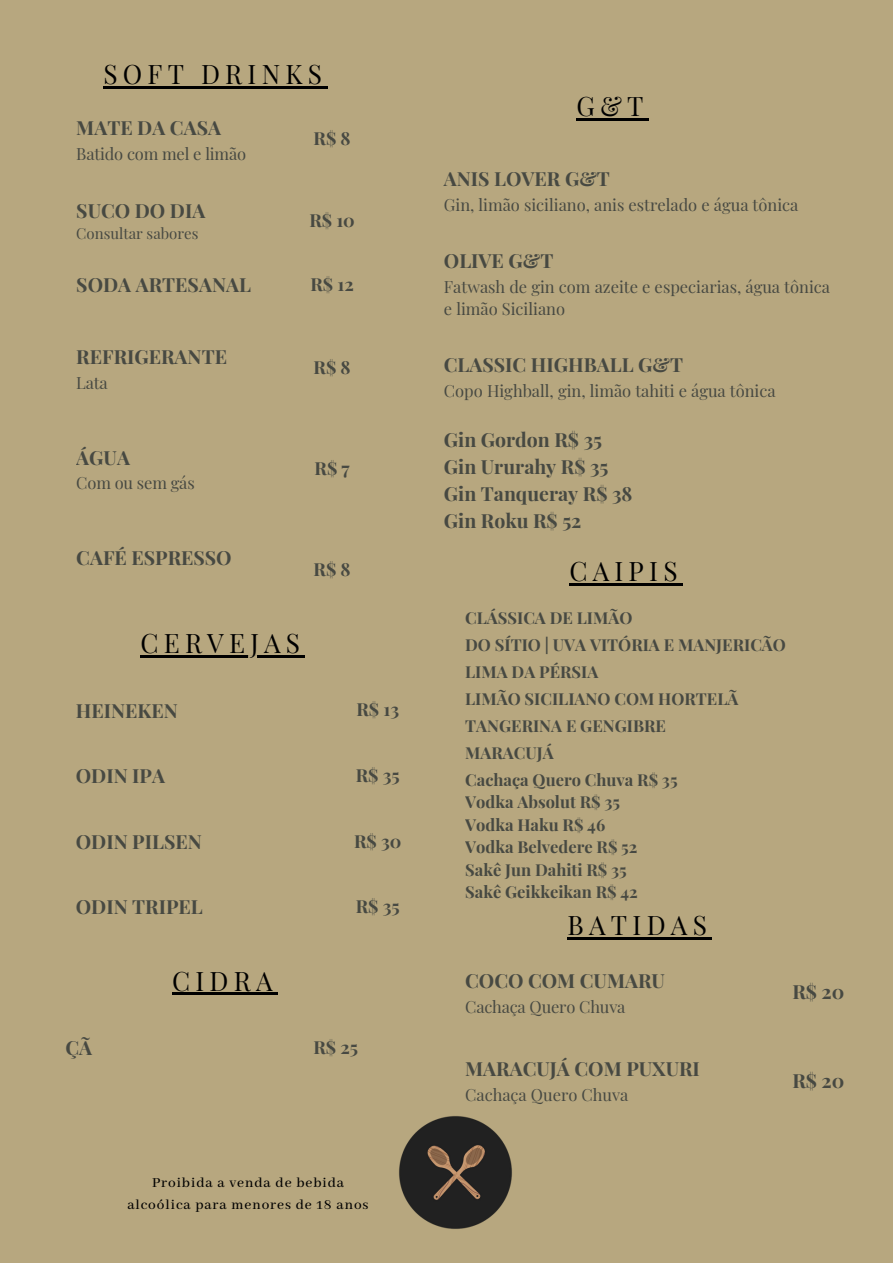
<style>
.page{position:relative;width:893px;height:1264px;background:#fff}
.page>*{position:absolute;margin:0;border:0;box-sizing:border-box;transform-origin:0 0}
.t1{font:26.25px "Playfair Display";letter-spacing:.2em;color:#000}
.t2{font:700 19.5px "Playfair Display";color:#474942}
.t3{font:700 18px "Playfair Display";color:#474942}
.t4{font:700 16.5px "Playfair Display";color:#474942}
.t5{font:16.5px/22.5px "Playfair Display";color:#474942}
.t6{font:500 15.3px/21.3px "Abhaya Libre";letter-spacing:.06em;color:#000;text-align:center}
.t7{font:15px "Playfair Display";color:#474942}
</style>
<div class="page">
<div style="left:0;top:0;width:892px;height:1262px;background:#b7a77f"></div>
<hr style="left:569px;top:583px;width:113px;height:2px;background:#000">
<hr style="left:576px;top:118px;width:72px;height:2px;background:#000">
<hr style="left:567px;top:937px;width:145px;height:3px;background:#000">
<hr style="left:103px;top:86px;width:224px;height:3px;background:#000">
<hr style="left:140px;top:655px;width:165px;height:3px;background:#000">
<img style="left:399px;top:1116px;width:113px;height:113px">
<hr style="left:172px;top:992px;width:106px;height:3px;background:#000">
<p class="t1" style="left:103px;top:56px;width:220px">SOFT DRINKS</p>
<p class="t2" style="left:76px;top:114px;width:146px">MATE DA CASA</p>
<p class="t5" style="left:76px;top:142px;width:171px">Batido com mel e limão</p>
<p class="t3" style="left:313px;top:126px;width:39px">R$ 8</p>
<p class="t2" style="left:76px;top:197px;width:131px">SUCO DO DIA</p>
<p class="t7" style="left:76px;top:223px;width:124px">Consultar sabores</p>
<p class="t3" style="left:309px;top:208px;width:47px">R$ 10</p>
<p class="t2" style="left:76px;top:271px;width:176px">SODA ARTESANAL</p>
<p class="t3" style="left:310px;top:271px;width:45px">R$ 12</p>
<p class="t2" style="left:76px;top:343px;width:152px">REFRIGERANTE</p>
<p class="t5" style="left:76px;top:370px;width:33px">Lata</p>
<p class="t3" style="left:313px;top:354px;width:39px">R$ 8</p>
<p class="t2" style="left:76px;top:443px;width:55px">ÁGUA</p>
<p class="t5" style="left:76px;top:471px;width:120px">Com ou sem gás</p>
<p class="t2" style="left:76px;top:544px;width:157px">CAFÉ ESPRESSO</p>
<p class="t3" style="left:314px;top:455px;width:37px">R$ 7</p>
<p class="t3" style="left:313px;top:556px;width:39px">R$ 8</p>
<p class="t1" style="left:140px;top:625px;width:161px">CERVEJAS</p>
<p class="t2" style="left:76px;top:696px;width:103px">HEINEKEN</p>
<p class="t3" style="left:356px;top:697px;width:44px">R$ 13</p>
<p class="t2" style="left:76px;top:762px;width:91px">ODIN IPA</p>
<p class="t3" style="left:356px;top:762px;width:45px">R$ 35</p>
<p class="t2" style="left:76px;top:827px;width:127px">ODIN PILSEN</p>
<p class="t3" style="left:354px;top:828px;width:49px">R$ 30</p>
<p class="t2" style="left:76px;top:893px;width:129px">ODIN TRIPEL</p>
<p class="t3" style="left:356px;top:893px;width:45px">R$ 35</p>
<p class="t1" style="left:172px;top:962px;width:102px">CIDRA</p>
<p class="t2" style="left:65px;top:1034px;width:28px">ÇÃ</p>
<p class="t3" style="left:313px;top:1034px;width:46px">R$ 25</p>
<p class="t6" style="left:127px;top:1172px;width:243px">Proibida a venda de bebida alcoólica para menores de 18 anos</p>
<p class="t1" style="left:576px;top:87px;width:69px">G&amp;T</p>
<p class="t2" style="left:444px;top:165px;width:167px">ANIS LOVER G&amp;T</p>
<p class="t5" style="left:444px;top:193px;width:356px">Gin, limão siciliano, anis estrelado e água tônica</p>
<p class="t2" style="left:444px;top:247px;width:111px">OLIVE G&amp;T</p>
<p class="t5" style="left:444px;top:274px;width:387px">Fatwash de gin com azeite e especiarias, água tônica e limão Siciliano</p>
<p class="t2" style="left:444px;top:351px;width:241px">CLASSIC HIGHBALL G&amp;T</p>
<p class="t5" style="left:444px;top:378px;width:333px">Copo Highball, gin, limão tahiti e água tônica</p>
<p class="t2" style="left:444px;top:426px;width:160px">Gin Gordon R$ 35</p>
<p class="t2" style="left:444px;top:453px;width:166px">Gin Ururahy R$ 35</p>
<p class="t2" style="left:444px;top:480px;width:190px">Gin Tanqueray R$ 38</p>
<p class="t2" style="left:444px;top:507px;width:139px">Gin Roku R$ 52</p>
<p class="t1" style="left:569px;top:552px;width:110px">CAIPIS</p>
<p class="t4" style="left:465px;top:605px;width:169px">CLÁSSICA DE LIMÃO</p>
<p class="t4" style="left:465px;top:632px;width:322px">DO SÍTIO | UVA VITÓRIA E MANJERICÃO</p>
<p class="t4" style="left:465px;top:659px;width:135px">LIMA DA PÉRSIA</p>
<p class="t4" style="left:465px;top:686px;width:275px">LIMÃO SICILIANO COM HORTELÃ</p>
<p class="t4" style="left:465px;top:713px;width:202px">TANGERINA E GENGIBRE</p>
<p class="t4" style="left:465px;top:740px;width:90px">MARACUJÁ</p>
<p class="t4" style="left:465px;top:767px;width:214px">Cachaça Quero Chuva R$ 35</p>
<p class="t4" style="left:465px;top:790px;width:156px">Vodka Absolut R$ 35</p>
<p class="t4" style="left:465px;top:812px;width:141px">Vodka Haku R$ 46</p>
<p class="t4" style="left:465px;top:835px;width:174px">Vodka Belvedere R$ 52</p>
<p class="t4" style="left:465px;top:857px;width:163px">Sakê Jun Dahiti R$ 35</p>
<p class="t4" style="left:465px;top:880px;width:174px">Sakê Geikkeikan R$ 42</p>
<p class="t1" style="left:567px;top:907px;width:141px">BATIDAS</p>
<p class="t2" style="left:465px;top:966px;width:201px">COCO COM CUMARU</p>
<p class="t5" style="left:465px;top:994px;width:162px">Cachaça Quero Chuva</p>
<p class="t2" style="left:792px;top:978px;width:53px">R$ 20</p>
<p class="t2" style="left:465px;top:1055px;width:236px">MARACUJÁ COM PUXURI</p>
<p class="t5" style="left:465px;top:1082px;width:165px">Cachaça Quero Chuva</p>
<p class="t2" style="left:792px;top:1066px;width:53px">R$ 20</p>
</div>
